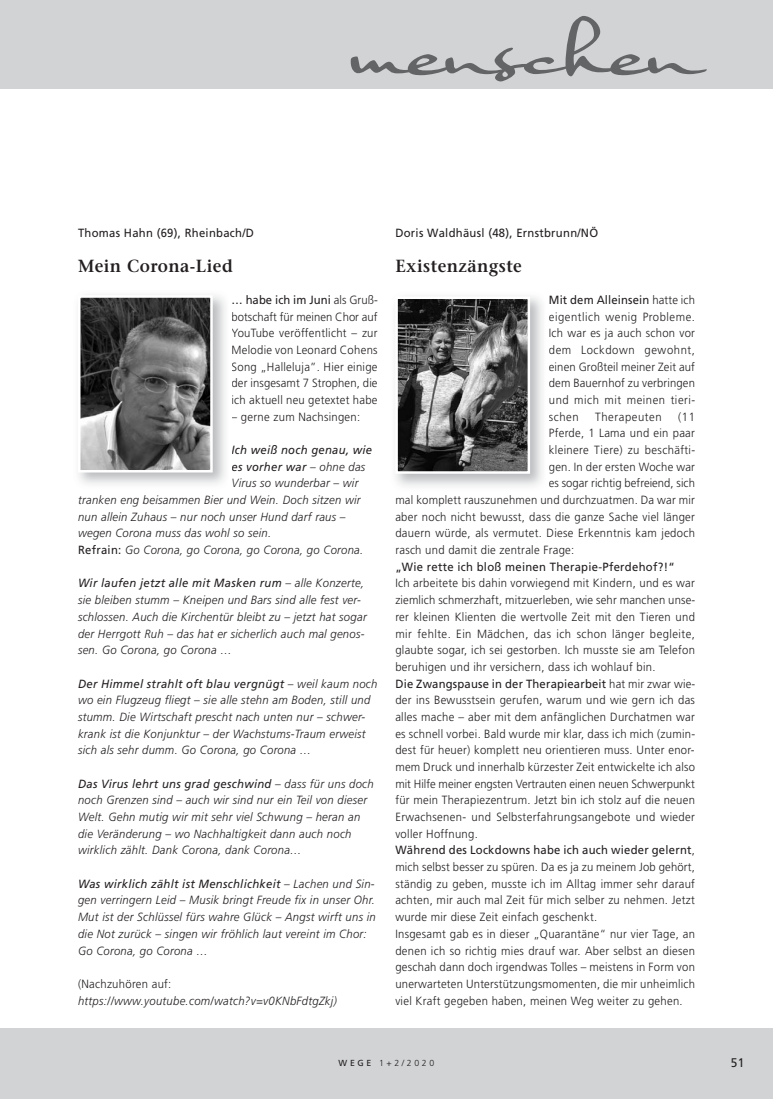
<style>
.page{position:relative;width:773px;height:1099px;background:#fff}
.page>*{position:absolute;margin:0;border:0;box-sizing:border-box;transform-origin:0 0}
.t1{font:68.75px "Nothing";color:#636466}
.t2{font:600 17.5px "Stone Serif Std";letter-spacing:.025em;color:#231f20;scale:.95 1}
.t3{font:12.5px "Frutiger";color:#231f20;scale:.95 1}
.t4{font:300 11.88px/16.6px "Frutiger";letter-spacing:.025em;color:#231f20;text-align:justify;scale:.95 1}
.t5{font:italic 300 11.88px/16.6px "Frutiger";letter-spacing:.025em;color:#231f20;scale:.95 1}
.t6{font:11.88px "Frutiger LT Std";letter-spacing:.025em;color:#231f20;scale:.95 1}
.t7{font:11.88px "Frutiger";letter-spacing:.025em;color:#231f20;scale:.95 1}
.t8{font:italic 11.88px "Frutiger";letter-spacing:.025em;color:#231f20;scale:.95 1}
.t9{font:300 11.88px "Frutiger";letter-spacing:.005em;color:#231f20;scale:.95 1}
.t10{font:300 11.88px "Frutiger";letter-spacing:.05em;color:#231f20;scale:.95 1}
.t11{font:300 8.75px "Frutiger";color:#231f20}
.s1{font-weight:400}
.s2{font-weight:300}
.s3{font-weight:400;font-style:normal}
</style>
<div class="page">
<div style="left:0;top:1028px;width:772px;height:70px;background:#d1d3d4"></div>
<div style="left:0;top:0;width:772px;height:89px;background:#d1d3d4"></div>
<img style="left:81px;top:298px;width:129px;height:171px">
<div style="left:78px;top:295px;width:135px;height:177px;border:2px solid #fff"></div>
<img style="left:398px;top:299px;width:129px;height:172px">
<div style="left:395px;top:296px;width:135px;height:178px;border:2px solid #fff"></div>
<h1 class="t1" style="left:349px;top:9px;width:348px">menschen</h1>
<p class="t6" style="left:78px;top:227px;width:187px">Thomas Hahn (69), Rheinbach/D</p>
<h2 class="t2" style="left:78px;top:259px;width:164px">Mein Corona-Lied</h2>
<p class="t4" style="left:231px;top:292px;width:155px"><span class="s1">… habe ich im Juni</span> als Gruß&shy;botschaft für meinen Chor auf YouTube veröffentlicht – zur Melodie von Leonard Cohens Song „Halleluja”. Hier einige der insgesamt 7 Strophen, die ich aktuell neu getextet habe</p>
<p class="t4" style="left:231px;top:409px;width:137px">– gerne zum Nachsingen:</p>
<p class="t8" style="left:231px;top:445px;width:150px">Ich weiß noch genau, wie</p>
<p class="t8" style="left:231px;top:462px;width:142px">es vorher war <span class="s2">– ohne das</span></p>
<p class="t5" style="left:231px;top:476px;width:135px">Virus so wunderbar – wir</p>
<p class="t5" style="left:78px;top:492px;width:299px">tranken eng beisammen Bier und Wein. Doch sitzen wir</p>
<p class="t5" style="left:78px;top:509px;width:283px">nun allein Zuhaus – nur noch unser Hund darf raus –</p>
<p class="t5" style="left:78px;top:526px;width:205px">wegen Corona muss das wohl so sein.</p>
<p class="t5" style="left:78px;top:542px;width:302px"><span class="s3">Refrain:</span> Go Corona, go Corona, go Corona, go Corona.</p>
<p class="t5" style="left:78px;top:576px;width:305px"><span class="s1">Wir laufen jetzt alle mit Masken rum</span> – alle Konzerte, sie bleiben stumm – Kneipen und Bars sind alle fest ver&shy;schlossen. Auch die Kirchentür bleibt zu – jetzt hat sogar der Herrgott Ruh – das hat er sicherlich auch mal genos&shy;sen. Go Corona, go Corona …</p>
<p class="t5" style="left:78px;top:676px;width:317px"><span class="s1">Der Himmel strahlt oft blau vergnügt</span> – weil kaum noch wo ein Flugzeug fliegt – sie alle stehn am Boden, still und stumm. Die Wirtschaft prescht nach unten nur – schwer&shy;krank ist die Konjunktur – der Wachstums-Traum erweist sich als sehr dumm. Go Corona, go Corona …</p>
<p class="t5" style="left:78px;top:776px;width:313px"><span class="s1">Das Virus lehrt uns grad geschwind</span> – dass für uns doch noch Grenzen sind – auch wir sind nur ein Teil von dieser Welt. Gehn mutig wir mit sehr viel Schwung – heran an die Veränderung – wo Nachhaltigkeit dann auch noch wirklich zählt. Dank Corona, dank Corona…</p>
<p class="t5" style="left:78px;top:876px;width:315px"><span class="s1">Was wirklich zählt ist Menschlichkeit</span> – Lachen und Sin&shy;gen verringern Leid – Musik bringt Freude fix in unser Ohr.<br>Mut ist der Schlüssel fürs wahre Glück – Angst wirft uns in die Not zurück – singen wir fröhlich laut vereint im Chor:<br>Go Corona, go Corona …</p>
<p class="t4" style="left:78px;top:976px;width:100px">(Nachzuhören auf:</p>
<p class="t5" style="left:78px;top:993px;width:274px">https://www.youtube.com/watch?v=v0KNbFdtgZkj)</p>
<p class="t6" style="left:395px;top:227px;width:215px">Doris Waldhäusl (48), Ernstbrunn/NÖ</p>
<h2 class="t2" style="left:395px;top:259px;width:135px">Existenzängste</h2>
<p class="t4" style="left:548px;top:292px;width:155px"><span class="s1">Mit dem Alleinsein</span> hatte ich eigentlich wenig Probleme.<br>Ich war es ja auch schon vor dem Lockdown gewohnt, einen Großteil meiner Zeit auf dem Bauernhof zu verbringen und mich mit meinen tieri&shy;schen</p>
<p class="t10" style="left:595px;top:412px;width:71px">Therapeuten</p>
<p class="t4" style="left:678px;top:409px;width:19px">(11</p>
<p class="t4" style="left:548px;top:426px;width:155px">Pferde, 1 Lama und ein paar</p>
<p class="t4" style="left:548px;top:442px;width:156px">kleinere Tiere) zu beschäfti-</p>
<p class="t4" style="left:548px;top:459px;width:155px">gen. In der ersten Woche war</p>
<p class="t9" style="left:548px;top:478px;width:155px">es sogar richtig befreiend, sich</p>
<p class="t4" style="left:395px;top:492px;width:317px">mal komplett rauszunehmen und durchzuatmen. Da war mir</p>
<p class="t4" style="left:395px;top:509px;width:317px">aber noch nicht bewusst, dass die ganze Sache viel länger</p>
<p class="t4" style="left:395px;top:526px;width:317px">dauern würde, als vermutet. Diese Erkenntnis kam jedoch</p>
<p class="t4" style="left:395px;top:542px;width:190px">rasch und damit die zentrale Frage:</p>
<p class="t7" style="left:395px;top:562px;width:295px">„Wie rette ich bloß meinen Therapie-Pferdehof?!“</p>
<p class="t4" style="left:395px;top:576px;width:317px;text-align:left">Ich arbeitete bis dahin vorwiegend mit Kindern, und es war ziemlich schmerzhaft, mitzuerleben, wie sehr manchen unse&shy;rer kleinen Klienten die wertvolle Zeit mit den Tieren und mir fehlte. Ein Mädchen, das ich schon länger begleite, glaubte sogar, ich sei gestorben. Ich musste sie am Telefon beruhigen und ihr versichern, dass ich wohlauf bin.<br><span class="s1">Die Zwangspause in der Therapiearbeit</span> hat mir zwar wie&shy;der ins Bewusstsein gerufen, warum und wie gern ich das alles mache – aber mit dem anfänglichen Durchatmen war es schnell vorbei. Bald wurde mir klar, dass ich mich (zumin&shy;dest für heuer) komplett neu orientieren muss. Unter enor&shy;mem Druck und innerhalb kürzester Zeit entwickelte ich also mit Hilfe meiner engsten Vertrauten einen neuen Schwerpunkt für mein Therapiezentrum. Jetzt bin ich stolz auf die neuen Erwachsenen- und Selbsterfahrungsangebote und wieder voller Hoffnung.<br><span class="s1">Während des Lockdowns habe ich auch wieder gelernt</span>, mich selbst besser zu spüren. Da es ja zu meinem Job gehört, ständig zu geben, musste ich im Alltag immer sehr darauf achten, mir auch mal Zeit für mich selber zu nehmen. Jetzt wurde mir diese Zeit einfach geschenkt.<br>Insgesamt gab es in dieser „Quarantäne“ nur vier Tage, an denen ich so richtig mies drauf war. Aber selbst an diesen geschah dann doch irgendwas Tolles – meistens in Form von unerwarteten Unterstützungsmomenten, die mir unheimlich viel Kraft gegeben haben, meinen Weg weiter zu gehen.</p>
<p class="t11" style="left:338px;top:1059px;width:97px"><span class="s1">WEGE</span> 1+2/2020</p>
<p class="t3" style="left:730px;top:1057px;width:16px">51</p>
</div>
